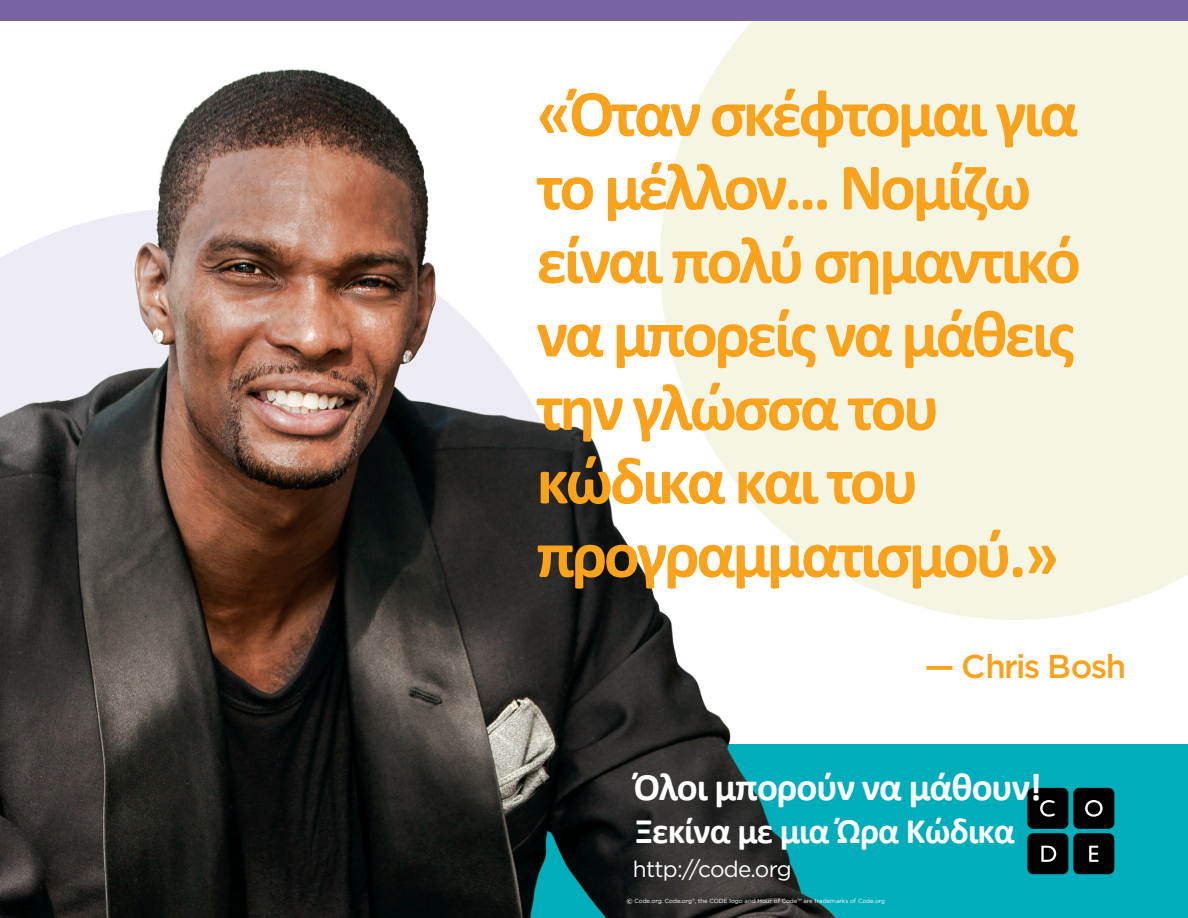
<style>
.page{position:relative;width:1188px;height:918px;background:#fff}
.page>*{position:absolute;margin:0;border:0;box-sizing:border-box;transform-origin:0 0}
.t1{font:700 66.75px/73.5px "Calibri";letter-spacing:-.05em;color:#f9a21c}
.t2{font:700 39px "Calibri";letter-spacing:-.03em;color:#fff}
.t3{font:700 36px "Calibri";letter-spacing:-.025em;color:#fff}
.t4{font:500 33px "Gotham";letter-spacing:-.05em;color:#f9a21c}
.t5{font:22.5px "Gotham";letter-spacing:-.03em;color:#fff}
.t6{font:6px "Gotham";color:#fff}
.s1{font-weight:700;font-size:7.5px}
</style>
<div class="page">
<div style="left:0;top:744px;width:1188px;height:174px;background:#00adbb"></div>
<div style="left:1027px;top:788px;width:41px;height:41px;background:#000001;border-radius:6px"></div>
<div style="left:1073px;top:788px;width:41px;height:41px;background:#000001;border-radius:6px"></div>
<div style="left:1027px;top:833px;width:41px;height:41px;background:#000001;border-radius:6px"></div>
<div style="left:1073px;top:833px;width:41px;height:41px;background:#000001;border-radius:6px"></div>
<svg style="left:1085px;top:800px;width:18px;height:17px"></svg>
<svg style="left:1041px;top:846px;width:15px;height:16px"></svg>
<svg style="left:1089px;top:846px;width:10px;height:16px"></svg>
<svg style="left:1040px;top:800px;width:15px;height:17px"></svg>
<div style="left:660px;top:20px;width:528px;height:600px;background:#f4f5e2"></div>
<div style="left:0;top:0;width:1188px;height:20px;background:#7765a1"></div>
<img style="left:0;top:46px;width:840px;height:872px">
<p class="t1" style="left:537px;top:77px;width:546px">«Όταν σκέφτομαι για το μέλλον... Νομίζω είναι πολύ σημαντικό να μπορείς να μάθεις την γλώσσα του κώδικα και του προγραμματισμού.»</p>
<p class="t4" style="left:925px;top:648px;width:203px">— Chris Bosh</p>
<p class="t2" style="left:634px;top:762px;width:410px">Όλοι μπορούν να μάθουν!</p>
<p class="t3" style="left:635px;top:808px;width:381px">Ξεκίνα με μια Ώρα Κώδικα</p>
<p class="t5" style="left:633px;top:856px;width:160px">http://code.org</p>
<p class="t6" style="left:626px;top:898px;width:260px"><span class="s1">©</span> Code.org. Code.org<sup>®</sup>, the CODE logo and Hour of Code™ are trademarks of Code.org</p>
</div>
